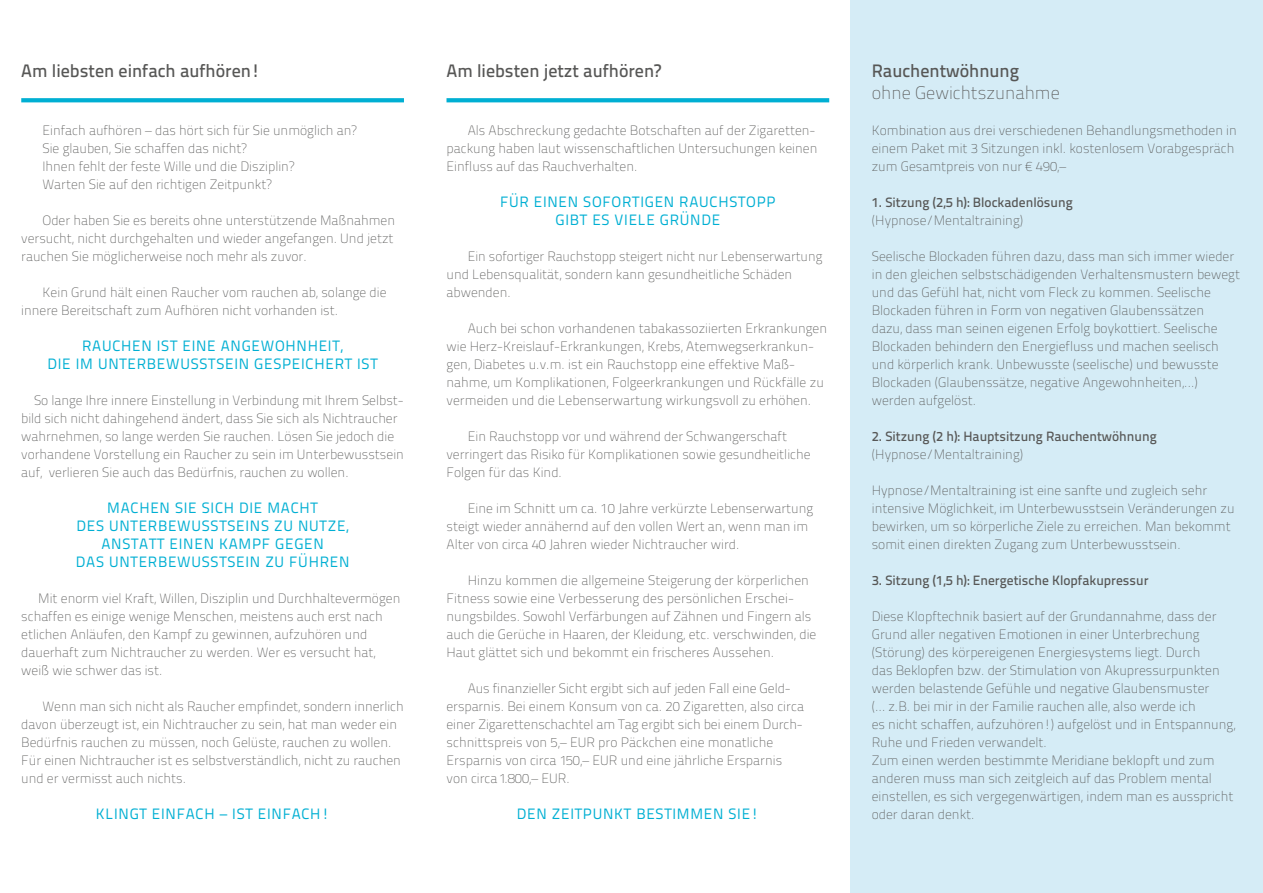
<style>
.page{position:relative;width:1263px;height:893px;background:#fff}
.page>*{position:absolute;margin:0;border:0;box-sizing:border-box;transform-origin:0 0}
.t1{font:18px "Titillium Text 22 L 600 wt";color:#575756}
.t2{font:18px "Titillium Text 22 L 1 wt";color:#575756}
.t3{font:15px/18px "Titillium Text 22 L 400 wt";letter-spacing:.05em;color:#00afd3;text-align:center}
.t4{font:13.5px/18px "Titillium Text 22 L 1 wt";color:#575756}
.t5{font:13.5px "Titillium Text 22 L 600 wt";color:#575756}
</style>
<div class="page">
<div style="left:850px;top:0;width:413px;height:893px;background:#d5ecf6"></div>
<svg style="left:21px;top:98px;width:383px;height:4px;background:#09b2d4"></svg>
<svg style="left:446px;top:98px;width:383px;height:4px;background:#0ab2d4"></svg>
<h1 class="t1" style="left:21px;top:57px;width:241px">Am liebsten einfach aufhören!</h1>
<p class="t4" style="left:43px;top:121px;width:316px">Einfach aufhören – das hört sich für Sie unmöglich an?<br>Sie glauben, Sie schaffen das nicht?<br>Ihnen fehlt der feste Wille und die Disziplin?<br>Warten Sie auf den richtigen Zeitpunkt?</p>
<p class="t4" style="left:21px;top:211px;width:375px;text-align:justify;text-indent:21px">Oder haben Sie es bereits ohne unterstützende Maßnahmen versucht, nicht durchgehalten und wieder angefangen. Und jetzt rauchen Sie möglicherweise noch mehr als zuvor.</p>
<p class="t4" style="left:21px;top:283px;width:367px;text-indent:21px">Kein Grund hält einen Raucher vom rauchen ab, solange die innere Bereitschaft zum Aufhören nicht vorhanden ist.</p>
<p class="t3" style="left:47px;top:336px;width:332px">RAUCHEN IST EINE ANGEWOHNHEIT,<br>DIE IM UNTERBEWUSSTSEIN GESPEICHERT IST</p>
<p class="t4" style="left:21px;top:391px;width:384px;text-indent:13px">So lange Ihre innere Einstellung in Verbindung mit Ihrem Selbst&shy;bild sich nicht dahingehend ändert, dass Sie sich als Nichtraucher wahrnehmen, so lange werden Sie rauchen. Lösen Sie jedoch die vorhandene Vorstellung ein Raucher zu sein im Unterbewusstsein auf, verlieren Sie auch das Bedürfnis, rauchen zu wollen.</p>
<p class="t3" style="left:76px;top:498px;width:275px">MACHEN SIE SICH DIE MACHT<br>DES UNTERBEWUSSTSEINS ZU NUTZE,<br>ANSTATT EINEN KAMPF GEGEN<br>DAS UNTERBEWUSSTSEIN ZU FÜHREN</p>
<p class="t4" style="left:21px;top:589px;width:381px;text-indent:17px">Mit enorm viel Kraft, Willen, Disziplin und Durchhaltevermögen schaffen es einige wenige Menschen, meistens auch erst nach etlichen Anläufen, den Kampf zu gewinnen, aufzuhören und dauerhaft zum Nichtraucher zu werden. Wer es versucht hat, weiß wie schwer das ist.</p>
<p class="t4" style="left:21px;top:697px;width:384px;text-indent:21px">Wenn man sich nicht als Raucher empfindet, sondern innerlich davon überzeugt ist, ein Nichtraucher zu sein, hat man weder ein Bedürfnis rauchen zu müssen, noch Gelüste, rauchen zu wollen.<br>Für einen Nichtraucher ist es selbstverständlich, nicht zu rauchen und er vermisst auch nichts.</p>
<p class="t3" style="left:96px;top:804px;width:235px">KLINGT EINFACH – IST EINFACH!</p>
<h1 class="t1" style="left:446px;top:57px;width:216px">Am liebsten jetzt aufhören?</h1>
<p class="t4" style="left:446px;top:121px;width:372px;text-indent:21px">Als Abschreckung gedachte Botschaften auf der Zigaretten&shy;packung haben laut wissenschaftlichen Untersuchungen keinen<br>Einfluss auf das Rauchverhalten.</p>
<p class="t3" style="left:500px;top:192px;width:277px">FÜR EINEN SOFORTIGEN RAUCHSTOPP<br>GIBT ES VIELE GRÜNDE</p>
<p class="t4" style="left:446px;top:247px;width:377px;text-indent:21px">Ein sofortiger Rauchstopp steigert nicht nur Lebenserwartung und Lebensqualität, sondern kann gesundheitliche Schäden abwenden.</p>
<p class="t4" style="left:446px;top:319px;width:382px;text-indent:21px">Auch bei schon vorhandenen tabakassoziierten Erkrankungen wie Herz-Kreislauf-Erkrankungen, Krebs, Atemwegserkrankun&shy;gen, Diabetes u.v.m. ist ein Rauchstopp eine effektive Maß&shy;nahme, um Komplikationen, Folgeerkrankungen und Rückfälle zu vermeiden und die Lebenserwartung wirkungsvoll zu erhöhen.</p>
<p class="t4" style="left:446px;top:426px;width:366px;text-indent:21px">Ein Rauchstopp vor und während der Schwangerschaft verringert das Risiko für Komplikationen sowie gesundheitliche<br>Folgen für das Kind.</p>
<p class="t4" style="left:446px;top:498px;width:368px;text-indent:21px">Eine im Schnitt um ca. 10 Jahre verkürzte Lebenserwartung steigt wieder annähernd auf den vollen Wert an, wenn man im<br>Alter von circa 40 Jahren wieder Nichtraucher wird.</p>
<p class="t4" style="left:446px;top:570px;width:371px;text-indent:21px">Hinzu kommen die allgemeine Steigerung der körperlichen Fitness sowie eine Verbesserung des persönlichen Erschei&shy;nungsbildes. Sowohl Verfärbungen auf Zähnen und Fingern als auch die Gerüche in Haaren, der Kleidung, etc. verschwinden, die Haut glättet sich und bekommt ein frischeres Aussehen.</p>
<p class="t4" style="left:446px;top:678px;width:359px;text-indent:21px">Aus finanzieller Sicht ergibt sich auf jeden Fall eine Geld&shy;ersparnis. Bei einem Konsum von ca. 20 Zigaretten, also circa einer Zigarettenschachtel am Tag ergibt sich bei einem Durch-- schnittspreis von 5,– EUR pro Päckchen eine monatliche Ersparnis von circa 150,– EUR und eine jährliche Ersparnis von circa 1.800,– EUR.</p>
<p class="t3" style="left:517px;top:804px;width:244px">DEN ZEITPUNKT BESTIMMEN SIE!</p>
<h1 class="t1" style="left:872px;top:57px;width:149px">Rauchentwöhnung</h1>
<h1 class="t2" style="left:872px;top:80px;width:190px">ohne Gewichtszunahme</h1>
<p class="t4" style="left:872px;top:121px;width:367px">Kombination aus drei verschiedenen Behandlungsmethoden in einem Paket mit 3 Sitzungen inkl. kostenlosem Vorabgespräch zum Gesamtpreis von nur € 490,–</p>
<p class="t5" style="left:872px;top:192px;width:202px">1. Sitzung (2,5 h): Blockadenlösung</p>
<p class="t4" style="left:872px;top:210px;width:153px">(Hypnose/Mentaltraining)</p>
<p class="t4" style="left:872px;top:246px;width:370px">Seelische Blockaden führen dazu, dass man sich immer wieder in den gleichen selbstschädigenden Verhaltensmustern bewegt und das Gefühl hat, nicht vom Fleck zu kommen. Seelische Blockaden führen in Form von negativen Glaubenssätzen<br>dazu, dass man seinen eigenen Erfolg boykottiert. Seelische Blockaden behindern den Energiefluss und machen seelisch und körperlich krank. Unbewusste (seelische) und bewusste Blockaden (Glaubenssätze, negative Angewohnheiten,...) werden aufgelöst.</p>
<p class="t5" style="left:872px;top:426px;width:286px">2. Sitzung (2 h): Hauptsitzung Rauchentwöhnung</p>
<p class="t4" style="left:872px;top:444px;width:153px">(Hypnose/Mentaltraining)</p>
<p class="t4" style="left:872px;top:480px;width:364px">Hypnose/Mentaltraining ist eine sanfte und zugleich sehr intensive Möglichkeit, im Unterbewusstsein Veränderungen zu bewirken, um so körperliche Ziele zu erreichen. Man bekommt somit einen direkten Zugang zum Unterbewusstsein.</p>
<p class="t5" style="left:872px;top:570px;width:278px">3. Sitzung (1,5 h): Energetische Klopfakupressur</p>
<p class="t4" style="left:872px;top:606px;width:365px">Diese Klopftechnik basiert auf der Grundannahme, dass der Grund aller negativen Emotionen in einer Unterbrechung (Störung) des körpereigenen Energiesystems liegt. Durch<br>das Beklopfen bzw. der Stimulation von Akupressurpunkten werden belastende Gefühle und negative Glaubensmuster<br>(… z.B. bei mir in der Familie rauchen alle, also werde ich<br>es nicht schaffen, aufzuhören!) aufgelöst und in Entspannung, Ruhe und Frieden verwandelt.<br>Zum einen werden bestimmte Meridiane beklopft und zum anderen muss man sich zeitgleich auf das Problem mental einstellen, es sich vergegenwärtigen, indem man es ausspricht oder daran denkt.</p>
</div>
